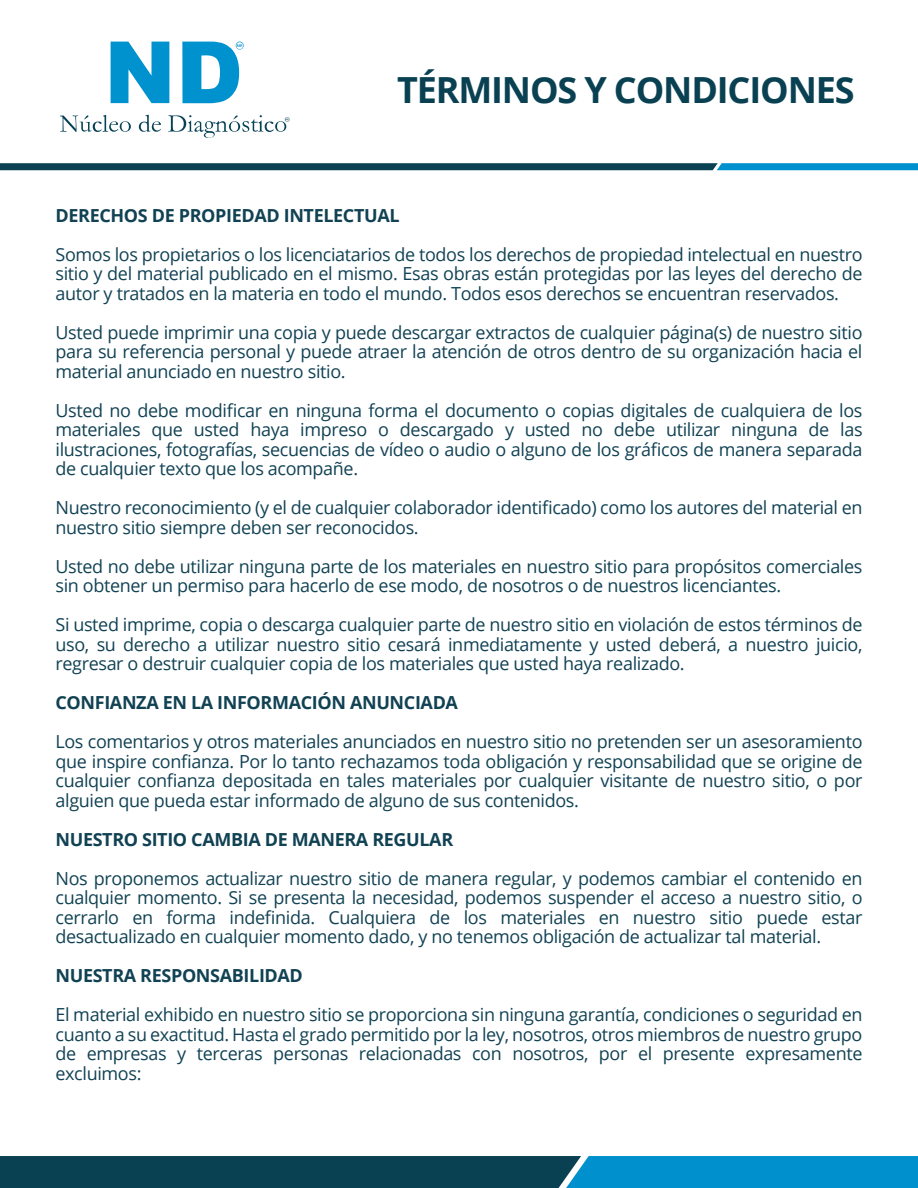
<style>
.page{position:relative;width:918px;height:1188px;background:#fff}
.page>*{position:absolute;margin:0;border:0;box-sizing:border-box;transform-origin:0 0}
.t1{font:700 36px "Open Sans";letter-spacing:-.03em;color:#094153}
.t2{font:18px/19.5px "Open Sans";letter-spacing:-.02em;color:#114254;text-align:justify}
.t3{font:700 18px "Open Sans";letter-spacing:-.02em;color:#114254}
</style>
<div class="page">
<svg style="left:0;top:163px;width:918px;height:7px"></svg>
<svg style="left:111px;top:42px;width:58px;height:61px"></svg>
<svg style="left:182px;top:42px;width:62px;height:61px"></svg>
<svg style="left:60px;top:115px;width:71px;height:17px"></svg>
<svg style="left:139px;top:115px;width:22px;height:17px"></svg>
<svg style="left:168px;top:115px;width:122px;height:23px"></svg>
<svg style="left:0;top:1156px;width:918px;height:32px"></svg>
<h1 class="t1" style="left:397px;top:65px;width:459px">TÉRMINOS Y CONDICIONES</h1>
<p class="t3" style="left:56px;top:202px;width:346px">DERECHOS DE PROPIEDAD INTELECTUAL</p>
<p class="t2" style="left:56px;top:244px;width:809px">Somos los propietarios o los licenciatarios de todos los derechos de propiedad intelectual en nuestro sitio y del material publicado en el mismo. Esas obras están protegidas por las leyes del derecho de autor y tratados en la materia en todo el mundo. Todos esos derechos se encuentran reservados.</p>
<p class="t2" style="left:56px;top:322px;width:809px">Usted puede imprimir una copia y puede descargar extractos de cualquier página(s) de nuestro sitio para su referencia personal y puede atraer la atención de otros dentro de su organización hacia el material anunciado en nuestro sitio.</p>
<p class="t2" style="left:56px;top:400px;width:809px">Usted no debe modificar en ninguna forma el documento o copias digitales de cualquiera de los materiales que usted haya impreso o descargado y usted no debe utilizar ninguna de las ilustraciones, fotografías, secuencias de vídeo o audio o alguno de los gráficos de manera separada de cualquier texto que los acompañe.</p>
<p class="t2" style="left:56px;top:497px;width:809px">Nuestro reconocimiento (y el de cualquier colaborador identificado) como los autores del material en nuestro sitio siempre deben ser reconocidos.</p>
<p class="t2" style="left:56px;top:556px;width:809px">Usted no debe utilizar ninguna parte de los materiales en nuestro sitio para propósitos comerciales sin obtener un permiso para hacerlo de ese modo, de nosotros o de nuestros licenciantes.</p>
<p class="t2" style="left:56px;top:614px;width:809px">Si usted imprime, copia o descarga cualquier parte de nuestro sitio en violación de estos términos de uso, su derecho a utilizar nuestro sitio cesará inmediatamente y usted deberá, a nuestro juicio, regresar o destruir cualquier copia de los materiales que usted haya realizado.</p>
<p class="t3" style="left:56px;top:690px;width:404px">CONFIANZA EN LA INFORMACIÓN ANUNCIADA</p>
<p class="t2" style="left:56px;top:731px;width:809px">Los comentarios y otros materiales anunciados en nuestro sitio no pretenden ser un asesoramiento que inspire confianza. Por lo tanto rechazamos toda obligación y responsabilidad que se origine de cualquier confianza depositada en tales materiales por cualquier visitante de nuestro sitio, o por alguien que pueda estar informado de alguno de sus contenidos.</p>
<p class="t3" style="left:56px;top:826px;width:399px">NUESTRO SITIO CAMBIA DE MANERA REGULAR</p>
<p class="t2" style="left:56px;top:868px;width:809px">Nos proponemos actualizar nuestro sitio de manera regular, y podemos cambiar el contenido en cualquier momento. Si se presenta la necesidad, podemos suspender el acceso a nuestro sitio, o cerrarlo en forma indefinida. Cualquiera de los materiales en nuestro sitio puede estar desactualizado en cualquier momento dado, y no tenemos obligación de actualizar tal material.</p>
<p class="t3" style="left:56px;top:963px;width:249px">NUESTRA RESPONSABILIDAD</p>
<p class="t2" style="left:56px;top:1004px;width:809px">El material exhibido en nuestro sitio se proporciona sin ninguna garantía, condiciones o seguridad en cuanto a su exactitud. Hasta el grado permitido por la ley, nosotros, otros miembros de nuestro grupo de empresas y terceras personas relacionadas con nosotros, por el presente expresamente excluimos:</p>
</div>
